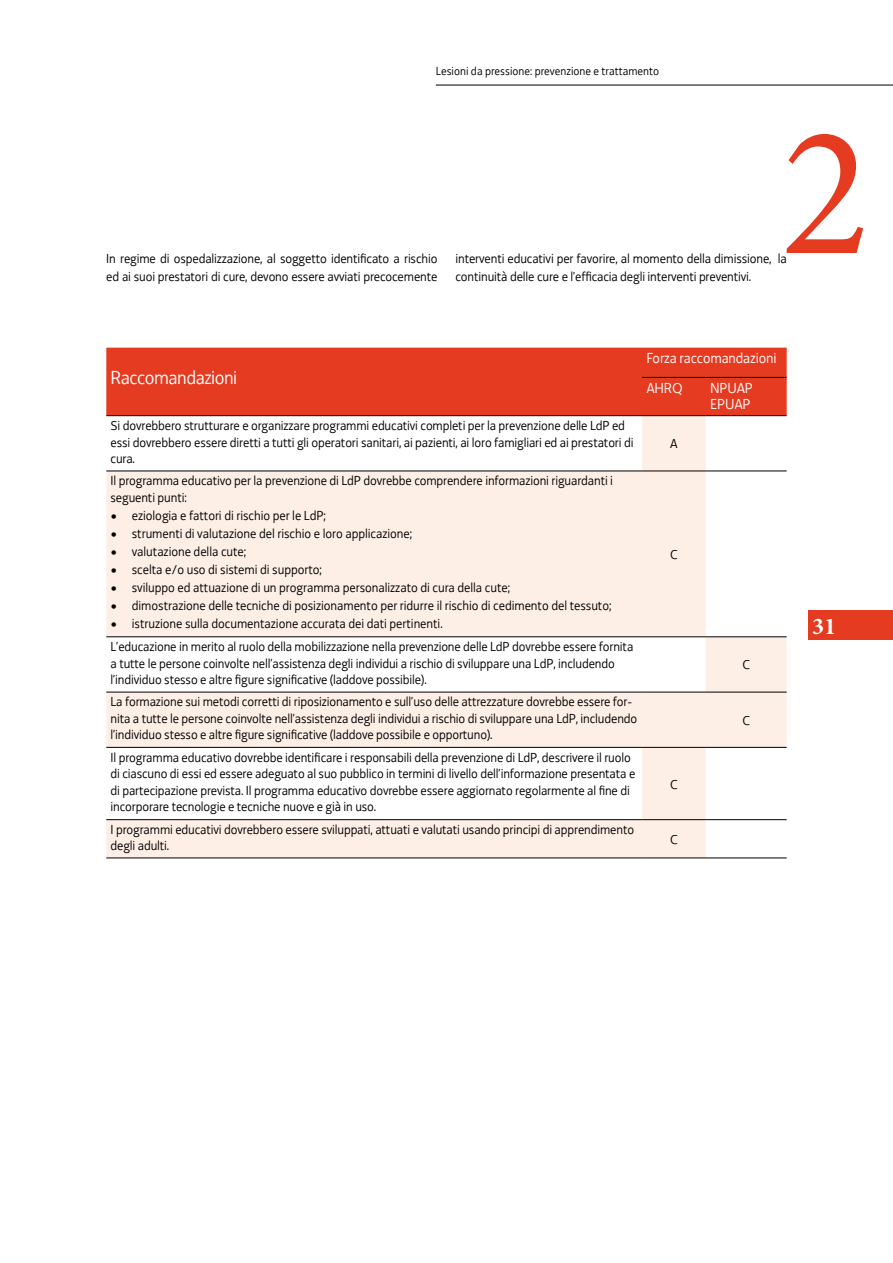
<style>
.page{position:relative;width:893px;height:1263px;background:#fff}
.page>*{position:absolute;margin:0;border:0;box-sizing:border-box;transform-origin:0 0}
.t1{font:700 24px "Minion Pro";color:#fff}
.t2{font:19.5px "Decima WE";letter-spacing:-.025em;color:#fff}
.t3{font:15px/29.7px "Decima WE";letter-spacing:-.01em;color:#fff}
.t4{font:13.5px/16.5px "Decima WE";letter-spacing:-.01em;color:#000}
.t5{font:12px "Decima WE";color:#000}
</style>
<div class="page">
<div style="left:808px;top:610px;width:85px;height:30px;background:#e53b21"></div>
<hr style="left:436px;top:85px;width:457px;height:1px;background:#000">
<svg style="left:787px;top:134px;width:76px;height:119px"></svg>
<div style="left:106px;top:348px;width:681px;height:67px;background:#e53b21"></div>
<svg style="left:106px;top:416px;width:536px;height:442px;fill:#feefe6"></svg>
<svg style="left:642px;top:416px;width:145px;height:442px;fill:#feefe6"></svg>
<hr style="left:642px;top:377px;width:64px;height:1px;background:#000">
<hr style="left:706px;top:377px;width:81px;height:1px;background:#000">
<hr style="left:106px;top:415px;width:536px;height:1px;background:#000">
<hr style="left:642px;top:415px;width:64px;height:1px;background:#000">
<hr style="left:706px;top:415px;width:81px;height:1px;background:#000">
<hr style="left:106px;top:471px;width:536px;height:1px;background:#000">
<hr style="left:642px;top:471px;width:64px;height:1px;background:#000">
<hr style="left:706px;top:471px;width:81px;height:1px;background:#000">
<hr style="left:106px;top:636px;width:536px;height:1px;background:#000">
<hr style="left:642px;top:636px;width:64px;height:1px;background:#000">
<hr style="left:706px;top:636px;width:81px;height:1px;background:#000">
<hr style="left:106px;top:692px;width:536px;height:1px;background:#000">
<hr style="left:642px;top:692px;width:64px;height:1px;background:#000">
<hr style="left:706px;top:692px;width:81px;height:1px;background:#000">
<hr style="left:106px;top:747px;width:536px;height:1px;background:#000">
<hr style="left:642px;top:747px;width:64px;height:1px;background:#000">
<hr style="left:706px;top:747px;width:81px;height:1px;background:#000">
<hr style="left:106px;top:819px;width:536px;height:1px;background:#000">
<hr style="left:642px;top:819px;width:64px;height:1px;background:#000">
<hr style="left:706px;top:819px;width:81px;height:1px;background:#000">
<hr style="left:106px;top:858px;width:536px;height:1px;background:#000">
<hr style="left:642px;top:858px;width:64px;height:1px;background:#000">
<hr style="left:706px;top:858px;width:81px;height:1px;background:#000">
<p class="t5" style="left:436px;top:64px;width:225px">Lesioni da pressione: prevenzione e trattamento</p>
<p class="t4" style="left:106px;top:250px;width:333px;line-height:18px">In regime di ospedalizzazione, al soggetto identificato a rischio ed ai suoi prestatori di cure, devono essere avviati precocemente</p>
<p class="t4" style="left:455px;top:250px;width:333px;line-height:18px">interventi educativi per favorire, al momento della dimissione, la continuità delle cure e l’efficacia degli interventi preventivi.</p>
<h2 class="t2" style="left:111px;top:366px;width:128px">Raccomandazioni</h2>
<p class="t4" style="left:111px;top:417px;width:524px">Si dovrebbero strutturare e organizzare programmi educativi completi per la prevenzione delle LdP ed essi dovrebbero essere diretti a tutti gli operatori sanitari, ai pazienti, ai loro famigliari ed ai prestatori di cura.</p>
<p class="t4" style="left:111px;top:473px;width:504px">Il programma educativo per la prevenzione di LdP dovrebbe comprendere informazioni riguardanti i seguenti punti:</p>
<p class="t4" style="left:111px;top:507px;width:217px">• eziologia e fattori di rischio per le LdP;</p>
<p class="t4" style="left:111px;top:525px;width:303px">• strumenti di valutazione del rischio e loro applicazione;</p>
<p class="t4" style="left:111px;top:543px;width:137px">• valutazione della cute;</p>
<p class="t4" style="left:111px;top:561px;width:213px">• scelta e/o uso di sistemi di supporto;</p>
<p class="t4" style="left:111px;top:579px;width:401px">• sviluppo ed attuazione di un programma personalizzato di cura della cute;</p>
<p class="t4" style="left:111px;top:597px;width:502px">• dimostrazione delle tecniche di posizionamento per ridurre il rischio di cedimento del tessuto;</p>
<p class="t4" style="left:111px;top:615px;width:334px">• istruzione sulla documentazione accurata dei dati pertinenti.</p>
<p class="t4" style="left:111px;top:638px;width:524px">L’educazione in merito al ruolo della mobilizzazione nella prevenzione delle LdP dovrebbe essere fornita a tutte le persone coinvolte nell’assistenza degli individui a rischio di sviluppare una LdP, includendo l’individuo stesso e altre figure significative (laddove possibile).</p>
<p class="t4" style="left:111px;top:694px;width:528px">La formazione sui metodi corretti di riposizionamento e sull’uso delle attrezzature dovrebbe essere for&shy;nita a tutte le persone coinvolte nell’assistenza degli individui a rischio di sviluppare una LdP, includendo l’individuo stesso e altre figure significative (laddove possibile e opportuno).</p>
<p class="t4" style="left:111px;top:749px;width:526px">Il programma educativo dovrebbe identificare i responsabili della prevenzione di LdP, descrivere il ruolo di ciascuno di essi ed essere adeguato al suo pubblico in termini di livello dell’informazione presentata e di partecipazione prevista. Il programma educativo dovrebbe essere aggiornato regolarmente al fine di incorporare tecnologie e tecniche nuove e già in uso.</p>
<p class="t3" style="left:646px;top:343px;width:132px">Forza raccomandazioni<br>AHRQ</p>
<p class="t3" style="left:710px;top:380px;width:44px;line-height:16.5px">NPUAP<br>EPUAP</p>
<p class="t4" style="left:670px;top:436px;width:9px">A</p>
<p class="t4" style="left:670px;top:546px;width:9px">C</p>
<p class="t4" style="left:670px;top:776px;width:9px">C</p>
<p class="t4" style="left:742px;top:657px;width:9px">C</p>
<p class="t4" style="left:742px;top:712px;width:9px">C</p>
<p class="t4" style="left:111px;top:821px;width:525px">I programmi educativi dovrebbero essere sviluppati, attuati e valutati usando principi di apprendimento degli adulti.</p>
<p class="t4" style="left:670px;top:831px;width:9px">C</p>
<h1 class="t1" style="left:812px;top:609px;width:25px">31</h1>
</div>
